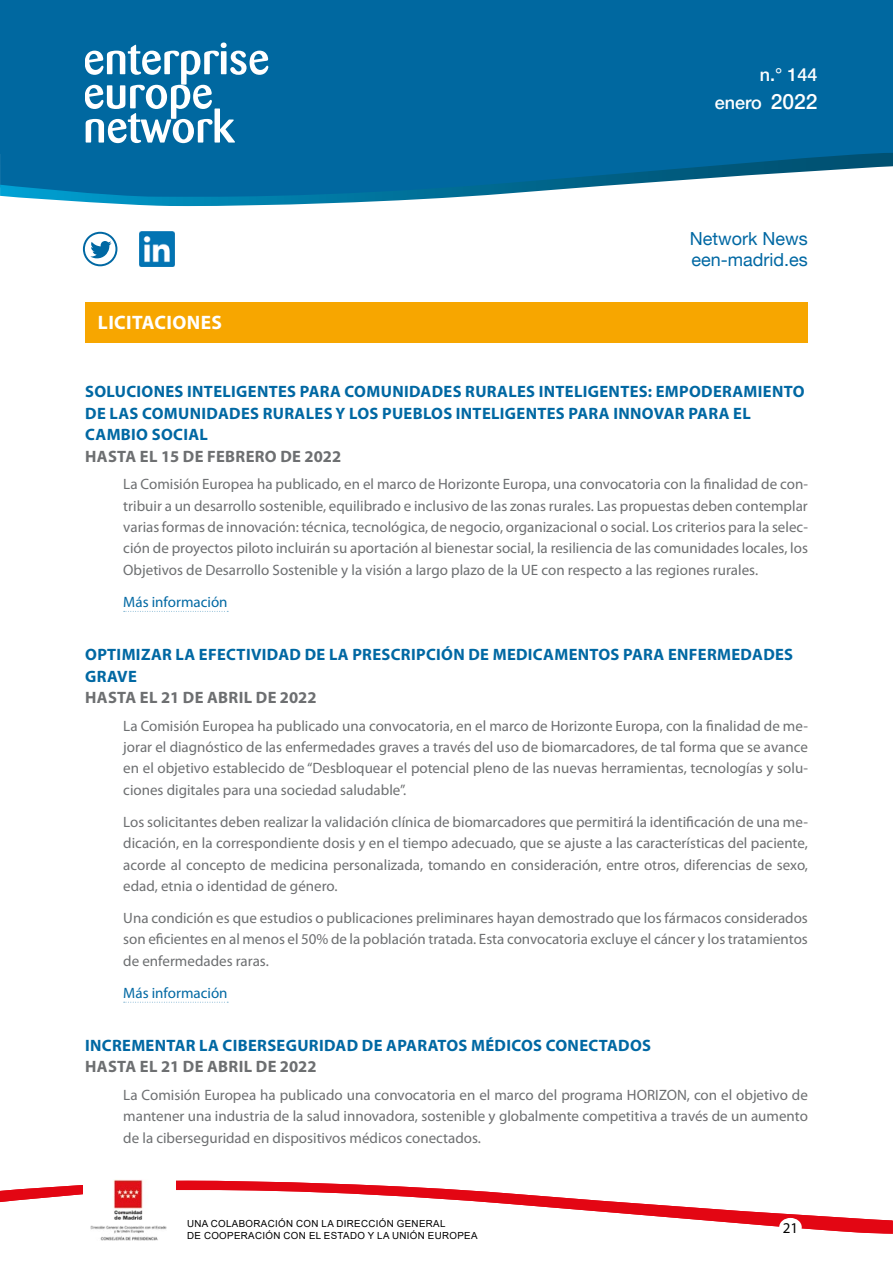
<style>
.page{position:relative;width:893px;height:1263px;background:#fff}
.page>*{position:absolute;margin:0;border:0;box-sizing:border-box;transform-origin:0 0}
.Ladillo_nacionales_s{font:700 19.5px "Myriad Pro";letter-spacing:.02em;color:#fff}
.t1{font:18px/21.3px "Helvetica Neue LT";color:#0068a3}
.t2{font:500 18px/28.2px "Helvetica Neue LT";color:#fff;text-align:right}
.LADILLO_02{font:700 16.5px/21.3px "Myriad Pro";letter-spacing:.02em;color:#0068a3}
.LADILLO_GRIS{font:700 16.5px "Myriad Pro";letter-spacing:.02em;color:#6d6f71}
.TEXTO{font:15px/21.3px "Myriad Pro";color:#6d6f71;text-align:justify}
.TEXTO-2{font:15px "Myriad Pro";color:#0068a3}
.t3{font:15px "Myriad Pro";color:#000}
.t4{font:9.75px/11.7px "Arial";letter-spacing:.035em;color:#000}
.s1{font-size:21px}
</style>
<div class="page">
<div style="left:0;top:0;width:893px;height:153px;background:#0068a0"></div>
<svg style="left:0;top:153px;width:893px;height:53px"></svg>
<svg style="left:85px;top:43px;width:183px;height:100px"></svg>
<svg style="left:82px;top:231px;width:36px;height:36px"></svg>
<img style="left:139px;top:232px;width:35px;height:34px">
<svg style="left:0;top:1181px;width:892px;height:52px"></svg>
<div style="left:83px;top:1179px;width:93px;height:61px;background:#fff"></div>
<img style="left:91px;top:1179px;width:76px;height:61px">
<div style="left:779px;top:1218px;width:23px;height:18px;background:#fff;border-radius:50%"></div>
<svg style="left:124px;top:611px;width:104px;height:1px"></svg>
<svg style="left:124px;top:1002px;width:104px;height:1px"></svg>
<div style="left:85px;top:302px;width:723px;height:40px;background:#f7a600"></div>
<p class="t2" style="left:715px;top:60px;width:104px">n.° 144 enero <span class="s1">2022</span></p>
<p class="Ladillo_nacionales_s" style="left:98px;top:310px;width:126px">LICITACIONES</p>
<p class="t1" style="left:690px;top:227px;width:119px">Network News een-madrid.es</p>
<p class="LADILLO_02" style="left:85px;top:381px;width:721px">SOLUCIONES INTELIGENTES PARA COMUNIDADES RURALES INTELIGENTES: EMPODERAMIENTO<br>DE LAS COMUNIDADES RURALES Y LOS PUEBLOS INTELIGENTES PARA INNOVAR PARA EL<br>CAMBIO SOCIAL</p>
<p class="LADILLO_GRIS" style="left:85px;top:445px;width:257px">HASTA EL 15 DE FEBRERO DE 2022</p>
<p class="TEXTO" style="left:123px;top:473px;width:686px">La Comisión Europea ha publicado, en el marco de Horizonte Europa, una convocatoria con la finalidad de con&shy;tribuir a un desarrollo sostenible, equilibrado e inclusivo de las zonas rurales. Las propuestas deben contemplar varias formas de innovación: técnica, tecnológica, de negocio, organizacional o social. Los criterios para la selec&shy;ción de proyectos piloto incluirán su aportación al bienestar social, la resiliencia de las comunidades locales, los Objetivos de Desarrollo Sostenible y la visión a largo plazo de la UE con respecto a las regiones rurales.</p>
<p class="TEXTO-2" style="left:123px;top:593px;width:106px">Más información</p>
<p class="LADILLO_02" style="left:85px;top:643px;width:709px">OPTIMIZAR LA EFECTIVIDAD DE LA PRESCRIPCIÓN DE MEDICAMENTOS PARA ENFERMEDADES<br>GRAVE</p>
<p class="LADILLO_GRIS" style="left:85px;top:686px;width:233px">HASTA EL 21 DE ABRIL DE 2022</p>
<p class="TEXTO" style="left:123px;top:715px;width:686px">La Comisión Europea ha publicado una convocatoria, en el marco de Horizonte Europa, con la finalidad de me&shy;jorar el diagnóstico de las enfermedades graves a través del uso de biomarcadores, de tal forma que se avance en el objetivo establecido de “Desbloquear el potencial pleno de las nuevas herramientas, tecnologías y solu&shy;ciones digitales para una sociedad saludable”.</p>
<p class="TEXTO" style="left:123px;top:811px;width:686px">Los solicitantes deben realizar la validación clínica de biomarcadores que permitirá la identificación de una me&shy;dicación, en la correspondiente dosis y en el tiempo adecuado, que se ajuste a las características del paciente, acorde al concepto de medicina personalizada, tomando en consideración, entre otros, diferencias de sexo, edad, etnia o identidad de género.</p>
<p class="TEXTO" style="left:123px;top:907px;width:686px">Una condición es que estudios o publicaciones preliminares hayan demostrado que los fármacos considerados son eficientes en al menos el 50% de la población tratada. Esta convocatoria excluye el cáncer y los tratamientos de enfermedades raras.</p>
<p class="TEXTO-2" style="left:123px;top:983px;width:106px">Más información</p>
<p class="LADILLO_02" style="left:85px;top:1034px;width:567px">INCREMENTAR LA CIBERSEGURIDAD DE APARATOS MÉDICOS CONECTADOS</p>
<p class="LADILLO_GRIS" style="left:85px;top:1056px;width:233px">HASTA EL 21 DE ABRIL DE 2022</p>
<p class="TEXTO" style="left:123px;top:1084px;width:686px">La Comisión Europea ha publicado una convocatoria en el marco del programa HORIZON, con el objetivo de mantener una industria de la salud innovadora, sostenible y globalmente competitiva a través de un aumento de la ciberseguridad en dispositivos médicos conectados.</p>
<p class="t4" style="left:187px;top:1218px;width:292px">UNA COLABORACIÓN CON LA DIRECCIÓN GENERAL<br>DE COOPERACIÓN CON EL ESTADO Y LA UNIÓN EUROPEA</p>
<p class="t3" style="left:783px;top:1218px;width:17px">21</p>
</div>
